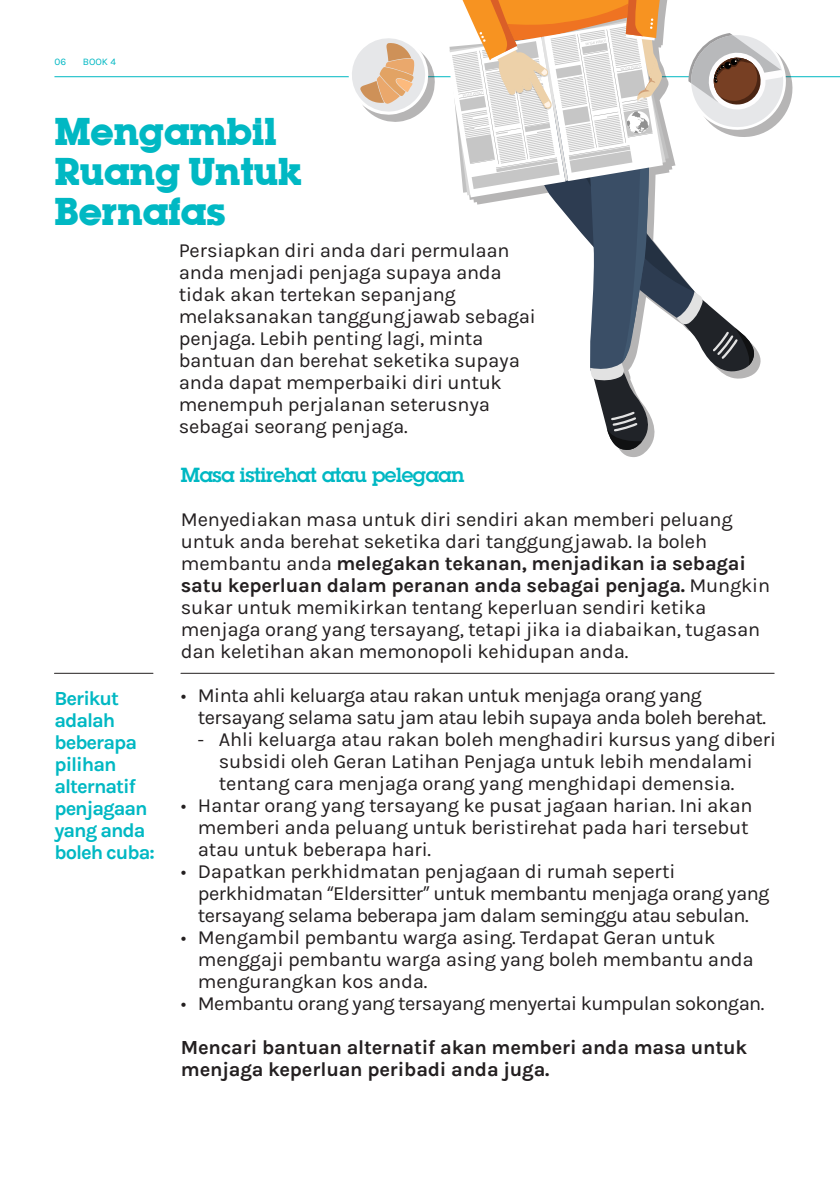
<style>
.page{position:relative;width:840px;height:1191px;background:#fff}
.page>*{position:absolute;margin:0;border:0;box-sizing:border-box;transform-origin:0 0}
.t1{font:700 34px/40px "Lubalin";letter-spacing:-.02em;color:#00b8c3}
.t2{font:20px/22px "Karla";letter-spacing:-.01em;color:#231f20}
.t3{font:20px/22px "Karla";letter-spacing:-.03em;color:#231f20}
.t4{font:700 20px/22px "Karla";letter-spacing:-.01em;color:#231f20}
.t5{font:700 20px/22px "Karla";letter-spacing:-.05em;color:#00b8c3}
.t6{font:600 20px "Lubalin Graph Std";letter-spacing:-.02em;color:#00b8c3}
.t7{font:10px "Karla";color:#00b8c3}
.s1{font-weight:700}
.s2{font-family:"Myriad Pro"}
</style>
<div class="page">
<hr style="left:54px;top:673px;width:99px;height:1px;background:#231f20">
<hr style="left:181px;top:673px;width:592px;height:1px;background:#231f20">
<hr style="left:54px;top:76px;width:785px;height:1px;background:#00b8c3">
<svg style="left:446px;top:0;width:346px;height:450px"></svg>
<svg style="left:346px;top:38px;width:89px;height:84px"></svg>
<p class="t7" style="left:54px;top:57px;width:13px">06</p>
<p class="t7" style="left:83px;top:57px;width:35px">BOOK 4</p>
<h1 class="t1" style="left:54px;top:111px;width:249px">Mengambil<br>Ruang Untuk<br>Bernafas</h1>
<p class="t5" style="left:54px;top:687px;width:102px">Berikut adalah beberapa pilihan alternatif penjagaan yang anda boleh cuba:</p>
<p class="t2" style="left:178px;top:239px;width:358px">Persiapkan diri anda dari permulaan anda menjadi penjaga supaya anda tidak akan tertekan sepanjang melaksanakan tanggungjawab sebagai penjaga. Lebih penting lagi, minta bantuan dan berehat seketika supaya anda dapat memperbaiki diri untuk menempuh perjalanan seterusnya sebagai seorang penjaga.</p>
<p class="t6" style="left:181px;top:461px;width:284px">Masa istirehat atau pelegaan</p>
<p class="t2" style="left:181px;top:508px;width:590px">Menyediakan masa untuk diri sendiri akan memberi peluang untuk anda berehat seketika dari tanggungjawab. Ia boleh membantu anda <span class="s1">melegakan tekanan, menjadikan ia sebagai satu keperluan dalam peranan anda sebagai penjaga.</span> Mungkin sukar untuk memikirkan tentang keperluan sendiri ketika menjaga orang yang tersayang, tetapi jika ia diabaikan, tugasan dan keletihan akan memonopoli kehidupan anda.</p>
<p class="t3" style="left:198px;top:684px;width:569px;text-indent:-17px"><span class="s2">•</span> Minta ahli keluarga atau rakan untuk menjaga orang yang tersayang selama satu jam atau lebih supaya anda boleh berehat.</p>
<p class="t2" style="left:219px;top:728px;width:558px;text-indent:-21px"><span class="s2">-</span> Ahli keluarga atau rakan boleh menghadiri kursus yang diberi subsidi oleh Geran Latihan Penjaga untuk lebih mendalami tentang cara menjaga orang yang menghidapi demensia.</p>
<p class="t2" style="left:198px;top:794px;width:555px;text-indent:-17px"><span class="s2">•</span> Hantar orang yang tersayang ke pusat jagaan harian. Ini akan memberi anda peluang untuk beristirehat pada hari tersebut atau untuk beberapa hari.</p>
<p class="t3" style="left:198px;top:860px;width:572px;text-indent:-17px"><span class="s2">•</span> Dapatkan perkhidmatan penjagaan di rumah seperti perkhidmatan <span class="s2">“</span>Eldersitter<span class="s2">”</span> untuk membantu menjaga orang yang tersayang selama beberapa jam dalam seminggu atau sebulan.</p>
<p class="t2" style="left:198px;top:926px;width:557px;text-indent:-17px"><span class="s2">•</span> Mengambil pembantu warga asing. Terdapat Geran untuk menggaji pembantu warga asing yang boleh membantu anda mengurangkan kos anda.</p>
<p class="t3" style="left:181px;top:992px;width:584px"><span class="s2">•</span> Membantu orang yang tersayang menyertai kumpulan sokongan.</p>
<p class="t4" style="left:181px;top:1036px;width:567px">Mencari bantuan alternatif akan memberi anda masa untuk menjaga keperluan peribadi anda juga.</p>
</div>
